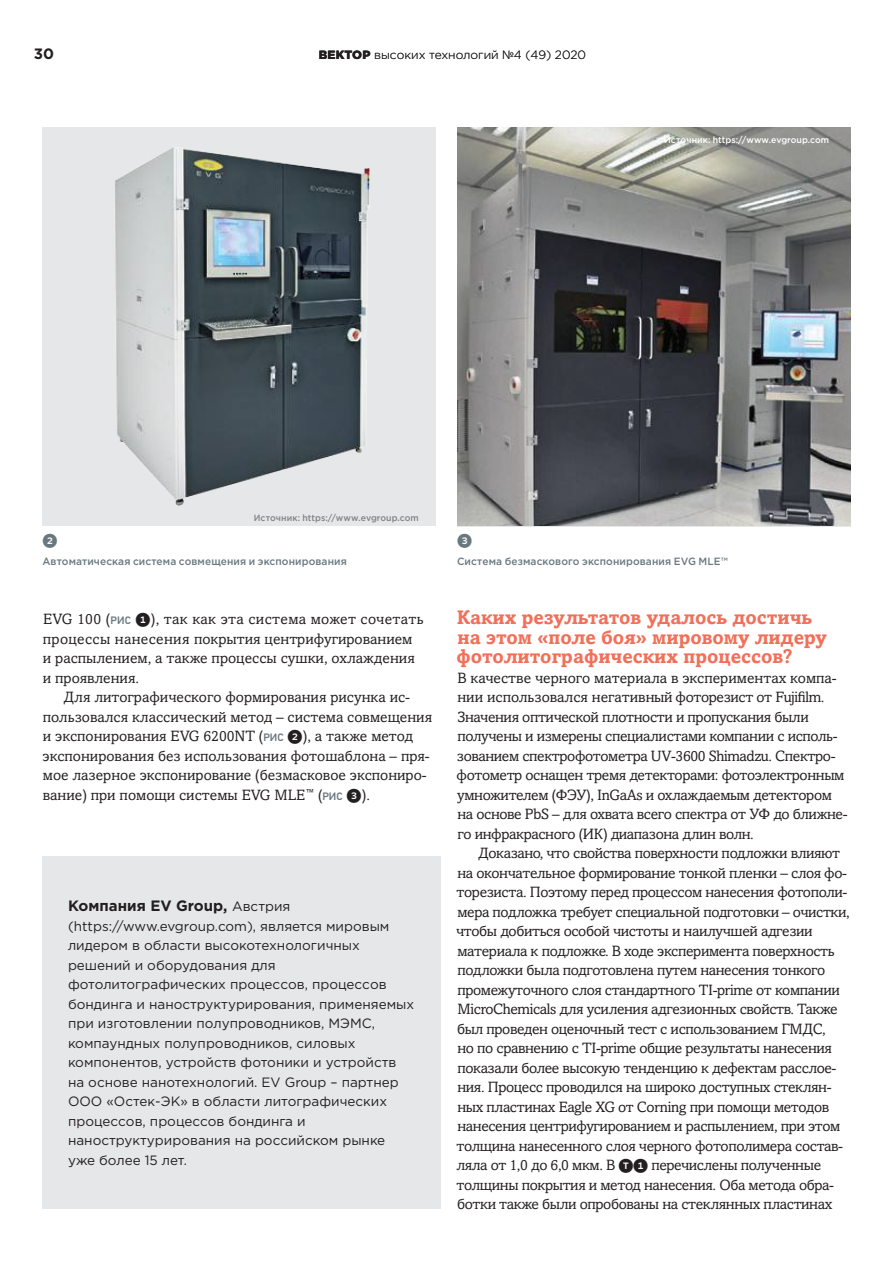
<style>
.page{position:relative;width:893px;height:1263px;background:#fff}
.page>*{position:absolute;margin:0;border:0;box-sizing:border-box;transform-origin:0 0}
.t1{font:700 19.5px/19.5px "Amasis MTW1 G";color:#f26f59}
.t2{font:15px/19.5px "Amasis MTW1 G";letter-spacing:-.025em;color:#231f20}
.t3{font:15px/19.5px "Amasis MTW1 G";color:#231f20}
.t4{font:700 15px "Gotham Pro";color:#231f20}
.t5{font:15px "Whitney Index Black Round Bd";color:#697880}
.t6{font:13.5px/19.5px "Gotham Pro";color:#231f20}
.t7{font:300 12px "Gotham Pro";color:#231f20}
.t8{font:500 10.5px "Gotham Pro";letter-spacing:.01em;color:#697880}
.t9{font:500 9px "Gotham Pro";letter-spacing:.005em;color:#808285}
.t10{font:500 9px "Gotham Pro";letter-spacing:.005em;color:#fff}
.s1{font-weight:900}
.s2{font-family:"PF Din Text Pro";font-weight:500;font-size:10.8px;color:#697880}
.s3{font-family:"Whitney Index Black Round Bd"}
.s4{font-weight:400;font-size:13.5px}
</style>
<div class="page">
<div style="left:43px;top:128px;width:393px;height:398px;background:#e6e7e9"></div>
<img style="left:115px;top:147px;width:255px;height:359px">
<img style="left:457px;top:128px;width:393px;height:397px">
<div style="left:43px;top:857px;width:398px;height:352px;background:#e6e7e9"></div>
<p class="t4" style="left:34px;top:45px;width:22px">30</p>
<p class="t7" style="left:319px;top:48px;width:269px"><span class="s1">ВЕКТОР</span> высоких технологий №4 (49) 2020</p>
<p class="t10" style="left:664px;top:135px;width:167px">Источник: https://www.evgroup.com</p>
<p class="t9" style="left:254px;top:513px;width:167px">Источник: https://www.evgroup.com</p>
<p class="t5" style="left:43px;top:534px;width:17px">2</p>
<p class="t8" style="left:43px;top:556px;width:306px">Автоматическая система совмещения и экспонирования</p>
<p class="t3" style="left:43px;top:610px;width:383px">EVG 100 (<span class="s2">рис</span> <span class="s3">1</span>), так как эта система может сочетать процессы нанесения покрытия центрифугированием и распылением, а также процессы сушки, охлаждения и проявления.</p>
<p class="t3" style="left:43px;top:688px;width:391px;text-indent:21px">Для литографического формирования рисунка ис&shy;пользовался классический метод – система совмещения и экспонирования EVG 6200NT (<span class="s2">рис</span> <span class="s3">2</span>), а также метод экспонирования без использования фотошаблона – пря&shy;мое лазерное экспонирование (безмасковое экспониро&shy;вание) при помощи системы EVG MLE<sup>™</sup> (<span class="s2">рис</span> <span class="s3">3</span>).</p>
<p class="t4" style="left:68px;top:897px;width:224px">Компания EV Group, <span class="s4">Австрия</span></p>
<p class="t6" style="left:68px;top:916px;width:348px">(https://www.evgroup.com), является мировым лидером в области высокотехнологичных решений и оборудования для фотолитографических процессов, процессов бондинга и наноструктурирования, применяемых при изготовлении полупроводников, МЭМС, компаундных полупроводников, силовых компонентов, устройств фотоники и устройств на основе нанотехнологий. EV Group – партнер<br>ООО</p>
<p class="t6" style="left:68px;top:1092px;width:321px;text-indent:38px">«Остек-ЭК» в области литографических процессов, процессов бондинга и наноструктурирования на российском рынке уже более 15 лет.</p>
<p class="t5" style="left:457px;top:534px;width:17px">3</p>
<p class="t8" style="left:457px;top:556px;width:272px">Система безмаскового экспонирования EVG MLE™</p>
<h1 class="t1" style="left:457px;top:608px;width:372px">Каких результатов удалось достичь на этом «поле боя» мировому лидеру фотолитографических процессов?</h1>
<p class="t2" style="left:457px;top:668px;width:392px">В качестве черного материала в экспериментах компа&shy;нии использовался негативный фоторезист от Fujifilm.<br>Значения оптической плотности и пропускания были получены и измерены специалистами компании с исполь&shy;зованием спектрофотометра UV-3600 Shimadzu. Спектро&shy;фотометр оснащен тремя детекторами: фотоэлектронным умножителем (ФЭУ), InGaAs и охлаждаемым детектором на основе PbS – для охвата всего спектра от УФ до ближне&shy;го инфракрасного (ИК) диапазона длин волн.</p>
<p class="t2" style="left:456px;top:844px;width:395px;text-indent:22px">Доказано, что свойства поверхности подложки влияют на окончательное формирование тонкой пленки – слоя фо&shy;торезиста. Поэтому перед процессом нанесения фотополи&shy;мера подложка требует специальной подготовки – очистки, чтобы добиться особой чистоты и наилучшей адгезии материала к подложке. В ходе эксперимента поверхность подложки была подготовлена путем нанесения тонкого промежуточного слоя стандартного TI-prime от компании MicroChemicals для усиления адгезионных свойств. Также был проведен оценочный тест с использованием ГМДС,<br>но по сравнению с TI-prime общие результаты нанесения показали более высокую тенденцию к дефектам расслое&shy;ния. Процесс проводился на широко доступных стеклян&shy;ных пластинах Eagle XG от Corning при помощи методов нанесения центрифугированием и распылением, при этом толщина нанесенного слоя черного фотополимера состав&shy;ляла от 1,0 до 6,0 мкм. В <span class="s3">T1</span> перечислены полученные толщины покрытия и метод нанесения. Оба метода обра&shy;ботки также были опробованы на стеклянных пластинах</p>
</div>
